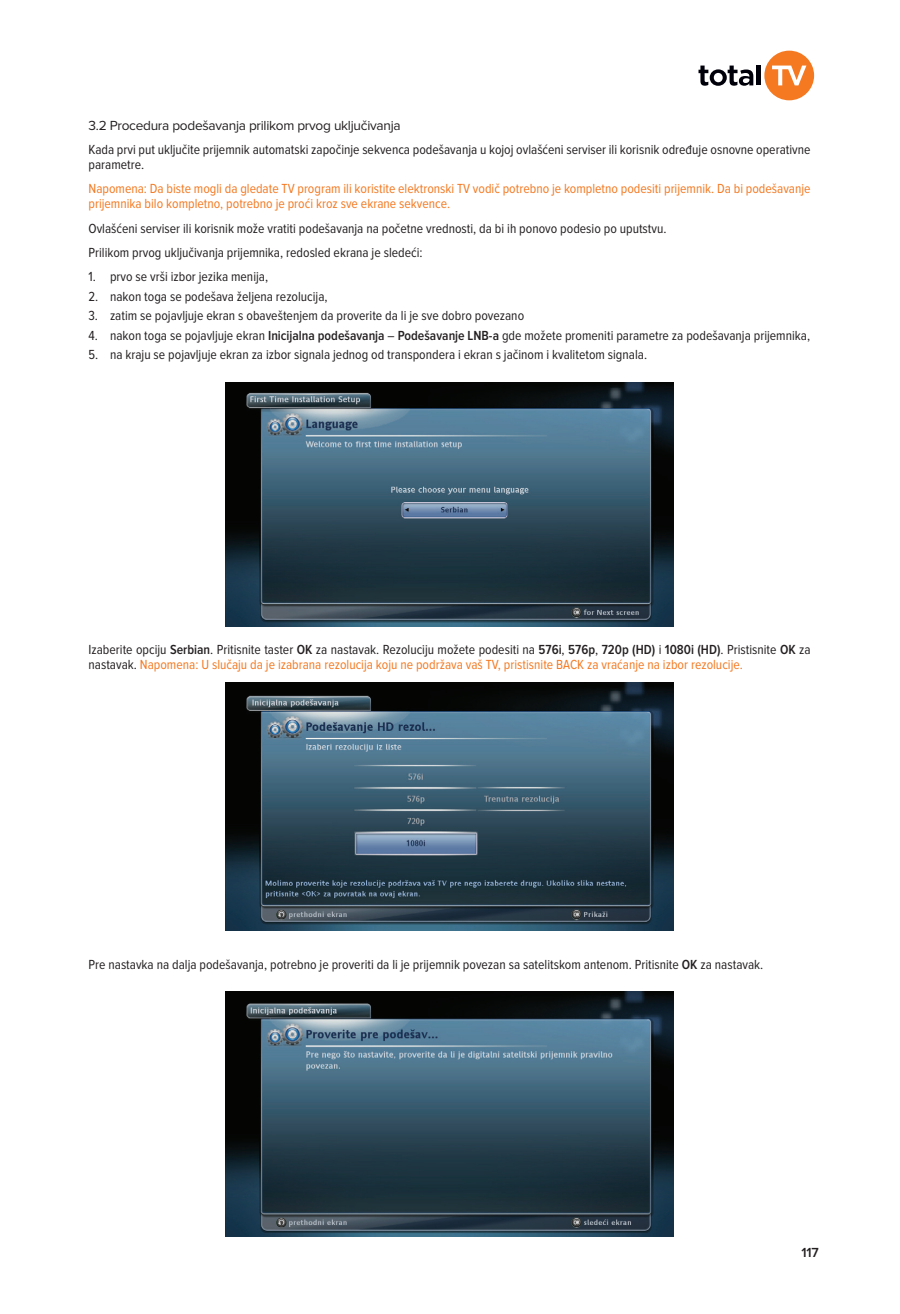
<style>
.page{position:relative;width:900px;height:1314px;background:#fff}
.page>*{position:absolute;margin:0;border:0;box-sizing:border-box;transform-origin:0 0}
.t1{font:13.72px/15.1px "Proxima Nova Cond";color:#231f20}
.t2{font:13.72px/15.1px "Proxima Nova Cond";color:#f47921}
.t3{font:13.72px "Proxima Nova";letter-spacing:-.02em;color:#231f20}
.t4{font:600 13.72px "Proxima Nova";color:#231f20}
.s1{font-weight:600}
.s2{color:#231f20}
.s3{font-weight:600;color:#231f20}
</style>
<div class="page">
<svg style="left:764px;top:51px;width:49px;height:49px"></svg>
<svg style="left:698px;top:66px;width:55px;height:20px"></svg>
<div style="left:755px;top:66px;width:5px;height:19px;background:#00000b"></div>
<img style="left:225px;top:383px;width:448px;height:244px">
<img style="left:225px;top:682px;width:448px;height:248px">
<img style="left:225px;top:992px;width:448px;height:244px">
<p class="t3" style="left:88px;top:119px;width:313px">3.2 Procedura podešavanja prilikom prvog uključivanja</p>
<p class="t1" style="left:88px;top:142px;width:723px">Kada prvi put uključite prijemnik automatski započinje sekvenca podešavanja u kojoj ovlašćeni serviser ili korisnik određuje osnovne operativne parametre.</p>
<p class="t2" style="left:88px;top:182px;width:723px">Napomena: Da biste mogli da gledate TV program ili koristite elektronski TV vodič potrebno je kompletno podesiti prijemnik. Da bi podešavanje prijemnika bilo kompletno, potrebno je proći kroz sve ekrane sekvence.</p>
<p class="t1" style="left:88px;top:217px;width:579px;line-height:24.3px">Ovlašćeni serviser ili korisnik može vratiti podešavanja na početne vrednosti, da bi ih ponovo podesio po uputstvu.<br>Prilikom prvog uključivanja prijemnika, redosled ekrana je sledeći:</p>
<p class="t1" style="left:88px;top:270px;width:181px">1. prvo se vrši izbor jezika menija,</p>
<p class="t1" style="left:88px;top:289px;width:240px">2. nakon toga se podešava željena rezolucija,</p>
<p class="t1" style="left:88px;top:309px;width:437px">3. zatim se pojavljuje ekran s obaveštenjem da proverite da li je sve dobro povezano</p>
<p class="t1" style="left:88px;top:328px;width:723px">4. nakon toga se pojavljuje ekran <span class="s1">Inicijalna podešavanja</span> – <span class="s1">Podešavanje LNB-a</span> gde možete promeniti parametre za podešavanja prijemnika,</p>
<p class="t1" style="left:88px;top:347px;width:560px">5. na kraju se pojavljuje ekran za izbor signala jednog od transpondera i ekran s jačinom i kvalitetom signala.</p>
<p class="t2" style="left:88px;top:643px;width:723px"><span class="s2">Izaberite opciju</span> <span class="s3">Serbian</span><span class="s2">. Pritisnite taster</span> <span class="s3">OK</span> <span class="s2">za nastavak. Rezoluciju možete podesiti na</span> <span class="s3">576i</span><span class="s2">,</span> <span class="s3">576p</span><span class="s2">,</span> <span class="s3">720p (HD)</span> <span class="s2">i</span> <span class="s3">1080i (HD)</span><span class="s2">. Pristisnite</span> <span class="s3">OK</span> <span class="s2">za nastavak.</span> Napomena: U slučaju da je izabrana rezolucija koju ne podržava vaš TV, pristisnite BACK za vraćanje na izbor rezolucije.</p>
<p class="t1" style="left:88px;top:958px;width:676px">Pre nastavka na dalja podešavanja, potrebno je proveriti da li je prijemnik povezan sa satelitskom antenom. Pritisnite <span class="s1">OK</span> za nastavak.</p>
<p class="t4" style="left:801px;top:1246px;width:19px">117</p>
</div>
